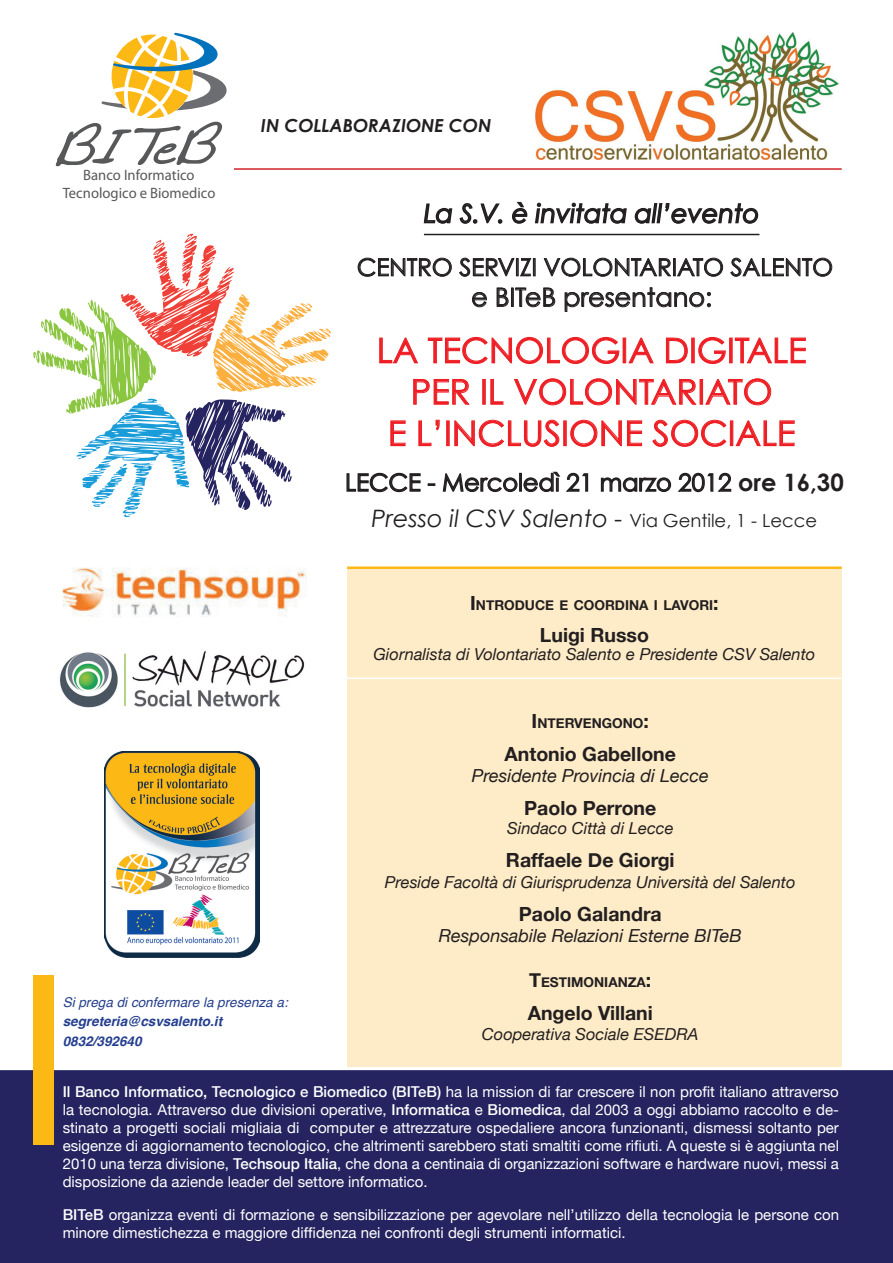
<style>
.page{position:relative;width:893px;height:1263px;background:#fff}
.page>*{position:absolute;margin:0;border:0;box-sizing:border-box;transform-origin:0 0}
.t1{font:34.5px/41.4px "Century Gothic";color:#ee1d23;text-align:center}
.t2{font:italic 25.5px "Century Gothic";color:#231f20}
.t3{font:25.5px "Century Gothic";color:#231f20}
.t4{font:24px/36.3px "Century Gothic";color:#231f20;text-align:center}
.t5{font:700 19.5px "Helvetica Neue";color:#231f20}
.t6{font:italic 18px "Helvetica Neue";color:#231f20}
.t7{font:italic 700 18px "Century Gothic";color:#231f20}
.t8{font:italic 16.5px "Helvetica Neue";color:#231f20}
.t9{font:15px/18px "Helvetica Neue";color:#fff;text-align:justify}
.t10{font:15px/18px "Myriad Pro";color:#57585a;text-align:center}
.t11{font:700 13.65px "Helvetica Neue";color:#231f20}
.t12{font:italic 700 13.5px/19.5px "Helvetica";color:#253f8e}
.t13{font:italic 13.5px "Helvetica";color:#253f8e}
.s1{font-weight:700}
.s2{font-style:italic}
.s3{font-size:18px}
.s4{font-size:19.5px}
.s5{font-weight:500}
</style>
<div class="page">
<svg style="left:346px;top:472px;width:75px;height:21px"></svg>
<svg style="left:428px;top:483px;width:7px;height:3px"></svg>
<svg style="left:442px;top:471px;width:147px;height:22px"></svg>
<svg style="left:600px;top:472px;width:132px;height:21px"></svg>
<hr style="left:347px;top:566px;width:495px;height:3px;background:#fcb814">
<div style="left:347px;top:569px;width:495px;height:500px;background:#feecc8"></div>
<hr style="left:347px;top:677px;width:495px;height:2px;background:#fff">
<div style="left:0;top:1069px;width:893px;height:194px;background:#262460"></div>
<img style="left:62px;top:567px;width:245px;height:50px">
<img style="left:105px;top:752px;width:154px;height:205px">
<svg style="left:56px;top:33px;width:171px;height:133px"></svg>
<hr style="left:234px;top:168px;width:608px;height:2px;background:#d1232a">
<svg style="left:33px;top:233px;width:298px;height:284px"></svg>
<img style="left:535px;top:33px;width:304px;height:126px">
<svg style="left:423px;top:203px;width:30px;height:21px"></svg>
<svg style="left:459px;top:203px;width:44px;height:21px"></svg>
<svg style="left:512px;top:201px;width:16px;height:23px"></svg>
<svg style="left:535px;top:202px;width:92px;height:22px"></svg>
<svg style="left:634px;top:203px;width:125px;height:21px"></svg>
<svg style="left:357px;top:257px;width:95px;height:20px"></svg>
<svg style="left:459px;top:257px;width:76px;height:20px"></svg>
<svg style="left:543px;top:257px;width:180px;height:20px"></svg>
<svg style="left:730px;top:257px;width:102px;height:20px"></svg>
<svg style="left:472px;top:292px;width:15px;height:15px"></svg>
<svg style="left:496px;top:287px;width:13px;height:20px"></svg>
<div style="left:511px;top:288px;width:3px;height:19px;border:1px solid #231f20"></div>
<svg style="left:515px;top:287px;width:40px;height:20px"></svg>
<svg style="left:564px;top:287px;width:147px;height:25px"></svg>
<svg style="left:379px;top:337px;width:39px;height:27px"></svg>
<svg style="left:428px;top:337px;width:192px;height:27px"></svg>
<div style="left:623px;top:338px;width:3px;height:25px;border:1px solid #ee1d23"></div>
<svg style="left:628px;top:337px;width:26px;height:27px"></svg>
<svg style="left:666px;top:337px;width:22px;height:27px"></svg>
<svg style="left:698px;top:337px;width:28px;height:27px"></svg>
<svg style="left:735px;top:337px;width:71px;height:27px"></svg>
<svg style="left:413px;top:379px;width:56px;height:26px"></svg>
<svg style="left:490px;top:379px;width:14px;height:26px"></svg>
<svg style="left:514px;top:378px;width:182px;height:28px"></svg>
<div style="left:700px;top:379px;width:3px;height:25px;border:1px solid #ee1d23"></div>
<svg style="left:705px;top:378px;width:66px;height:28px"></svg>
<svg style="left:390px;top:420px;width:16px;height:26px"></svg>
<svg style="left:418px;top:419px;width:22px;height:27px"></svg>
<svg style="left:454px;top:419px;width:106px;height:28px"></svg>
<svg style="left:570px;top:419px;width:72px;height:28px"></svg>
<svg style="left:652px;top:419px;width:74px;height:28px"></svg>
<div style="left:730px;top:421px;width:3px;height:25px;border:1px solid #ee1d23"></div>
<svg style="left:736px;top:420px;width:59px;height:26px"></svg>
<hr style="left:0;top:1067px;width:893px;height:3px;background:#fff">
<div style="left:33px;top:976px;width:21px;height:169px;background:#fcb814"></div>
<hr style="left:424px;top:234px;width:335px;height:1px;background:#231f20">
<img style="left:60px;top:650px;width:245px;height:58px">
<p class="t10" style="left:63px;top:166px;width:154px">Banco Informatico<br>Tecnologico e Biomedico</p>
<p class="t7" style="left:261px;top:114px;width:232px">IN COLLABORAZIONE CON</p>
<h2 class="t2" style="left:424px;top:198px;width:337px">La S.V. è invitata all’evento</h2>
<h3 class="t4" style="left:357px;top:249px;width:478px">CENTRO SERVIZI VOLONTARIATO SALENTO</h3>
<h2 class="t3" style="left:471px;top:282px;width:242px">e BITeB presentano:</h2>
<h1 class="t1" style="left:377px;top:329px;width:431px">LA TECNOLOGIA DIGITALE<br>PER IL VOLONTARIATO<br>E L’INCLUSIONE SOCIALE</h1>
<h3 class="t4" style="left:345px;top:464px;width:500px">LECCE - Mercoledì 21 marzo 2012 <span class="s1">ore 16,30<br></span><span class="s2">Presso il CSV Salento -</span> <span class="s3">Via Gentile, 1 - Lecce</span></h3>
<p class="t11" style="left:470px;top:596px;width:250px"><span class="s4">I</span>NTRODUCE E COORDINA I LAVORI<span class="s4">:</span></p>
<h3 class="t5" style="left:540px;top:623px;width:111px">Luigi Russo</h3>
<p class="t8" style="left:373px;top:644px;width:443px">Giornalista di Volontariato Salento e Presidente CSV Salento</p>
<p class="t13" style="left:63px;top:992px;width:227px">Si prega di confermare la presenza a:</p>
<p class="t12" style="left:63px;top:1012px;width:161px">segreteria@csvsalento.it<br>0832/392640</p>
<p class="t11" style="left:532px;top:715px;width:119px"><span class="s4">I</span>NTERVENGONO<span class="s4">:</span></p>
<h3 class="t5" style="left:505px;top:741px;width:173px">Antonio Gabellone</h3>
<p class="t6" style="left:472px;top:765px;width:239px">Presidente Provincia di Lecce</p>
<h3 class="t5" style="left:524px;top:795px;width:134px">Paolo Perrone</h3>
<p class="t8" style="left:507px;top:818px;width:168px">Sindaco Città di Lecce</p>
<h3 class="t5" style="left:506px;top:848px;width:170px">Raffaele De Giorgi</h3>
<p class="t8" style="left:385px;top:872px;width:412px">Preside Facoltà di Giurisprudenza Università del Salento</p>
<h3 class="t5" style="left:519px;top:902px;width:144px">Paolo Galandra</h3>
<p class="t6" style="left:439px;top:925px;width:304px">Responsabile Relazioni Esterne BITeB</p>
<p class="t11" style="left:529px;top:974px;width:124px"><span class="s4">T</span>ESTIMONIANZA<span class="s4">:</span></p>
<h3 class="t5" style="left:528px;top:1001px;width:127px">Angelo Villani</h3>
<p class="t8" style="left:482px;top:1024px;width:218px">Cooperativa Sociale ESEDRA</p>
<p class="t9" style="left:63px;top:1082px;width:778px"><span class="s5">Il Banco Informatico, Tecnologico e Biomedico (BITeB)</span> ha la mission di far crescere il non profit italiano attraverso la tecnologia. Attraverso due divisioni operative, <span class="s5">Informatica</span> e <span class="s5">Biomedica</span>, dal 2003 a oggi abbiamo raccolto e de&shy;stinato a progetti sociali migliaia di computer e attrezzature ospedaliere ancora funzionanti, dismessi soltanto per esigenze di aggiornamento tecnologico, che altrimenti sarebbero stati smaltiti come rifiuti. A queste si è aggiunta nel 2010 una terza divisione, <span class="s5">Techsoup Italia</span>, che dona a centinaia di organizzazioni software e hardware nuovi, messi a disposizione da aziende leader del settore informatico.</p>
<p class="t9" style="left:63px;top:1205px;width:778px"><span class="s5">BITeB</span> organizza eventi di formazione e sensibilizzazione per agevolare nell’utilizzo della tecnologia le persone con minore dimestichezza e maggiore diffidenza nei confronti degli strumenti informatici.</p>
</div>
